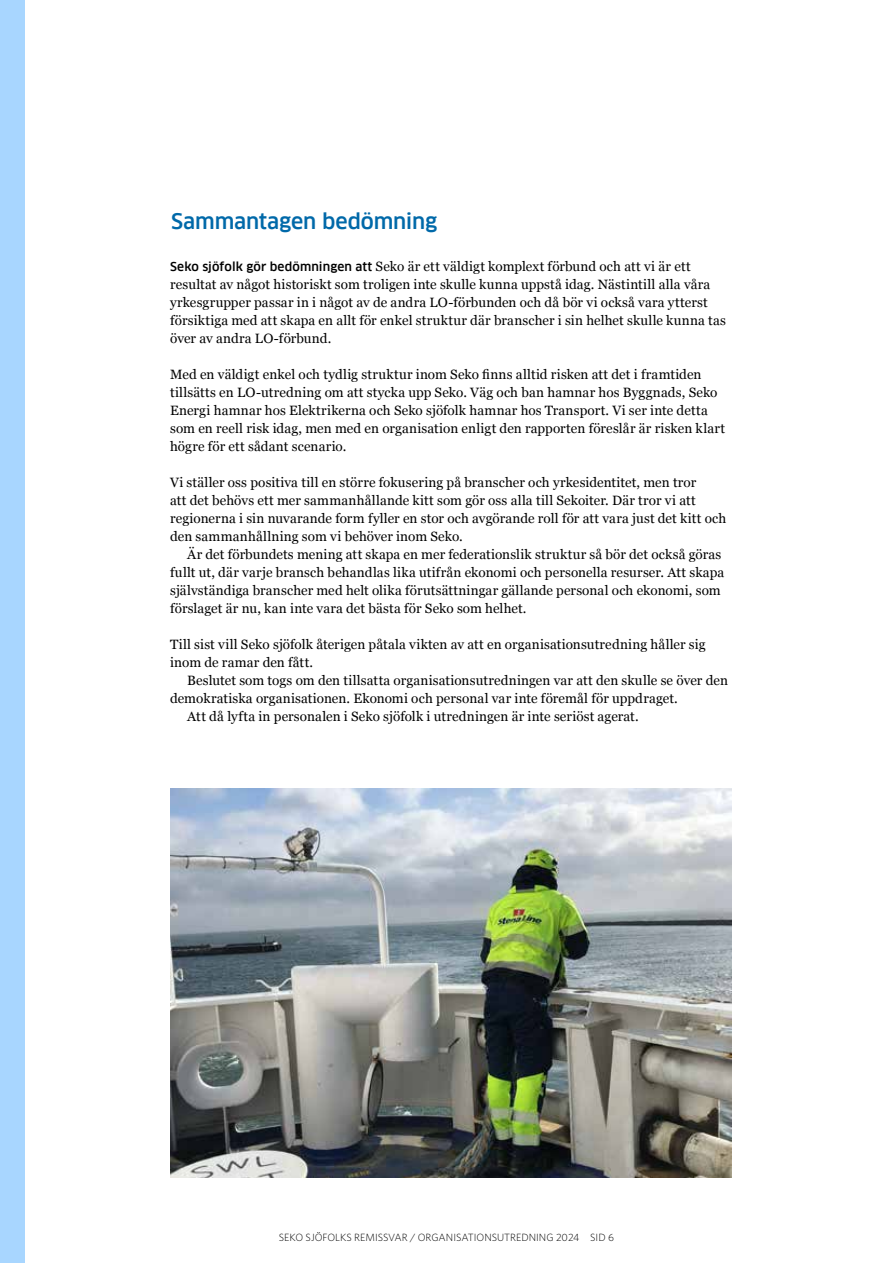
<style>
.page{position:relative;width:893px;height:1263px;background:#fff}
.page>*{position:absolute;margin:0;border:0;box-sizing:border-box;transform-origin:0 0}
.t1{font:500 21px "Clan Pro";letter-spacing:-.01em;color:#0069a9}
.t2{font:13.5px/18px "Georgia";letter-spacing:.01em;color:#000}
.t3{font:300 10.5px "Whitney";color:#000}
.s1{font-family:"Clan Pro";font-weight:500;font-size:12px}
</style>
<div class="page">
<div style="left:0;top:0;width:24px;height:1263px;background:#a8d6ff"></div>
<img style="left:170px;top:789px;width:561px;height:389px">
<h1 class="t1" style="left:171px;top:209px;width:268px">Sammantagen bedömning</h1>
<p class="t2" style="left:170px;top:256px;width:557px"><span class="s1">Seko sjöfolk gör bedömningen att</span> Seko är ett väldigt komplext förbund och att vi är ett resultat av något historiskt som troligen inte skulle kunna uppstå idag. Nästintill alla våra yrkesgrupper passar in i något av de andra LO-förbunden och då bör vi också vara ytterst försiktiga med att skapa en allt för enkel struktur där branscher i sin helhet skulle kunna tas över av andra LO-förbund.</p>
<p class="t2" style="left:170px;top:364px;width:557px">Med en väldigt enkel och tydlig struktur inom Seko finns alltid risken att det i framtiden tillsätts en LO-utredning om att stycka upp Seko. Väg och ban hamnar hos Byggnads, Seko Energi hamnar hos Elektrikerna och Seko sjöfolk hamnar hos Transport. Vi ser inte detta som en reell risk idag, men med en organisation enligt den rapporten föreslår är risken klart högre för ett sådant scenario.</p>
<p class="t2" style="left:170px;top:472px;width:558px">Vi ställer oss positiva till en större fokusering på branscher och yrkesidentitet, men tror<br>att det behövs ett mer sammanhållande kitt som gör oss alla till Sekoiter. Där tror vi att regionerna i sin nuvarande form fyller en stor och avgörande roll för att vara just det kitt och den sammanhållning som vi behöver inom Seko.</p>
<p class="t2" style="left:170px;top:544px;width:556px;text-indent:17px">Är det förbundets mening att skapa en mer federationslik struktur så bör det också göras fullt ut, där varje bransch behandlas lika utifrån ekonomi och personella resurser. Att skapa självständiga branscher med helt olika förutsättningar gällande personal och ekonomi, som förslaget är nu, kan inte vara det bästa för Seko som helhet.</p>
<p class="t2" style="left:170px;top:634px;width:537px">Till sist vill Seko sjöfolk återigen påtala vikten av att en organisationsutredning håller sig inom de ramar den fått.</p>
<p class="t2" style="left:187px;top:670px;width:542px">Beslutet som togs om den tillsatta organisationsutredningen var att den skulle se över den</p>
<p class="t2" style="left:170px;top:688px;width:509px">demokratiska organisationen. Ekonomi och personal var inte föremål för uppdraget.</p>
<p class="t2" style="left:187px;top:706px;width:453px">Att då lyfta in personalen i Seko sjöfolk i utredningen är inte seriöst agerat.</p>
<p class="t3" style="left:279px;top:1231px;width:337px">SEKO SJÖFOLKS REMISSVAR / ORGANISATIONSUTREDNING 2024 SID 6</p>
</div>
